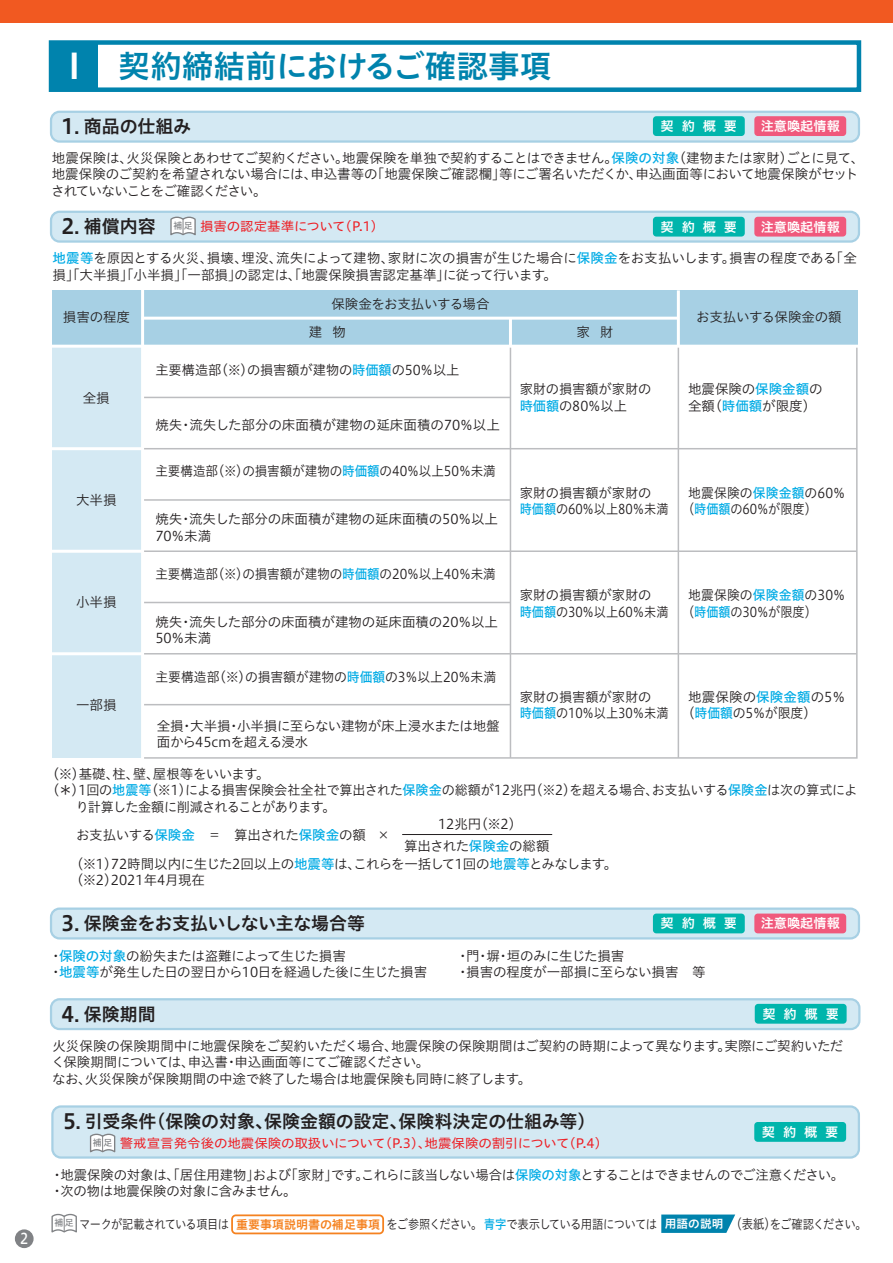
<style>
.page{position:relative;width:893px;height:1263px;background:#fff}
.page>*{position:absolute;margin:0;border:0;box-sizing:border-box;transform-origin:0 0}
.t1{font:31.65px "Hiragino UD Sans Std W6 90 pv RKSJ H";color:#0083ad}
.t2{font:18px "Hiragino UD Sans Std W6 90 pv RKSJ H";letter-spacing:-.005em;color:#231f20}
.t3{font:14.85px "Hiragino UD Sans Std W5 90 pv RKSJ H";color:#fff;scale:.9 1}
.t4{font:13.5px/16.5px "Hiragino UD Sans Std W3 90 pv RKSJ H";letter-spacing:-.01em;color:#231f20}
.t5{font:13.5px/16.5px "Hiragino UD Sans Std W3 90 pv RKSJ H";letter-spacing:-.01em;color:#231f20;scale:.95 1}
.t6{font:13.5px/28.5px "Hiragino UD Sans Std W3 90 pv RKSJ H";letter-spacing:-.03em;color:#231f20}
.t7{font:13.5px "Hiragino UD Sans Std W3 90 pv RKSJ H";letter-spacing:-.01em;color:#231f20;scale:.93 1}
.t8{font:13.5px/16.5px "Hiragino UD Sans Std W3 90 pv RKSJ H";letter-spacing:-.04em;color:#231f20}
.t9{font:13.5px "Hiragino UD Sans Std W3 90 pv RKSJ H";letter-spacing:-.06em;color:#231f20}
.t10{font:13.5px "Hiragino UD Sans Std W3 90 pv RKSJ H";letter-spacing:-.035em;color:#231f20}
.t11{font:13.2px "Hiragino UD Sans Std W6 90 pv RKSJ H";letter-spacing:.3em;color:#fff}
.t12{font:12.9px "Hiragino UD Sans Std W4 90 pv RKSJ H";letter-spacing:-.015em;color:#ee1d23;scale:1.05 1}
.t13{font:12.9px "Hiragino UD Sans Std W3 90 pv RKSJ H";letter-spacing:-.06em;color:#231f20;scale:.87 1}
.t14{font:12.9px "Hiragino UD Sans Std W3 90 pv RKSJ H";letter-spacing:-.08em;color:#231f20;scale:.88 1}
.t15{font:12px "Hiragino UD Sans Std W6 90 pv RKSJ H";color:#f58220}
.s1{font-size:35.1px;color:#fff}
.s2{font-size:21px}
.s3{font-family:"Hiragino UD Sans Std W5 90 pv RKSJ H";color:#00abe5}
.s4{font-size:13.5px}
.s5{font-family:"Hiragino UD Sans Std W6 90 pv RKSJ H";font-size:11.55px;color:#fff}
</style>
<div class="page">
<div style="left:49px;top:40px;width:812px;height:52px;border:4px solid #0083ad"></div>
<div style="left:51px;top:43px;width:46px;height:47px;background:#0083ad"></div>
<div style="left:51px;top:112px;width:808px;height:30px;background:#d4e9f3;border-radius:9px"></div>
<div style="left:50px;top:111px;width:810px;height:32px;border:2px solid #a7d0e4;border-radius:9px"></div>
<div style="left:51px;top:212px;width:808px;height:30px;background:#d4e9f3;border-radius:9px"></div>
<div style="left:50px;top:211px;width:810px;height:32px;border:2px solid #a7d0e4;border-radius:9px"></div>
<div style="left:51px;top:909px;width:808px;height:29px;background:#d4e9f3;border-radius:9px"></div>
<div style="left:50px;top:907px;width:810px;height:32px;border:2px solid #a7d0e4;border-radius:9px"></div>
<div style="left:653px;top:913px;width:92px;height:20px;background:#00b5ac;border-radius:3px"></div>
<div style="left:754px;top:913px;width:92px;height:20px;background:#f0597c;border-radius:3px"></div>
<div style="left:653px;top:217px;width:92px;height:20px;background:#00b5ac;border-radius:3px"></div>
<div style="left:754px;top:217px;width:92px;height:20px;background:#f0597c;border-radius:3px"></div>
<div style="left:653px;top:116px;width:92px;height:20px;background:#00b5ac;border-radius:3px"></div>
<div style="left:754px;top:116px;width:92px;height:20px;background:#f0597c;border-radius:3px"></div>
<svg style="left:170px;top:216px;width:26px;height:20px"></svg>
<div style="left:52px;top:290px;width:805px;height:56px;background:#a7d0e4"></div>
<div style="left:52px;top:346px;width:90px;height:412px;background:#d4e9f3"></div>
<hr style="left:142px;top:317px;width:536px;height:3px;background:#fff">
<hr style="left:52px;top:447px;width:91px;height:3px;background:#fff">
<hr style="left:52px;top:550px;width:91px;height:3px;background:#fff">
<hr style="left:52px;top:652px;width:91px;height:3px;background:#fff">
<svg style="left:144px;top:348px;width:714px;height:411px"></svg>
<hr style="left:141px;top:287px;width:3px;height:473px;background:#fff">
<hr style="left:678px;top:346px;width:1px;height:412px;background:#bcbdc0">
<hr style="left:510px;top:346px;width:1px;height:412px;background:#bcbdc0">
<hr style="left:509px;top:318px;width:3px;height:28px;background:#fff">
<hr style="left:677px;top:290px;width:3px;height:56px;background:#fff">
<hr style="left:402px;top:834px;width:150px;height:1px;background:#231f20">
<hr style="left:52px;top:345px;width:808px;height:3px;background:#fff">
<div style="left:51px;top:999px;width:808px;height:30px;background:#d4e9f3;border-radius:9px"></div>
<div style="left:50px;top:998px;width:810px;height:32px;border:2px solid #a7d0e4;border-radius:9px"></div>
<div style="left:755px;top:1004px;width:92px;height:20px;background:#00b5ac;border-radius:3px"></div>
<div style="left:0;top:0;width:893px;height:22px;background:#f15921"></div>
<div style="left:15px;top:1229px;width:19px;height:19px;background:#808285;border-radius:50%"></div>
<div style="left:231px;top:1214px;width:153px;height:20px;border:2px solid #f58220;border-radius:4px"></div>
<svg style="left:661px;top:1214px;width:74px;height:19px"></svg>
<svg style="left:51px;top:1213px;width:26px;height:20px"></svg>
<div style="left:52px;top:1106px;width:807px;height:51px;background:#d4e9f3;border-radius:9px"></div>
<div style="left:51px;top:1105px;width:809px;height:54px;border:2px solid #a7d0e4;border-radius:9px"></div>
<div style="left:754px;top:1122px;width:92px;height:20px;background:#00b5ac;border-radius:3px"></div>
<svg style="left:89px;top:1133px;width:27px;height:20px"></svg>
<p class="t3" style="left:20px;top:1233px;width:11px">2</p>
<h1 class="t1" style="left:57px;top:54px;width:496px"><span class="s1">Ⅰ</span> 契約締結前におけるご確認事項</h1>
<h2 class="t2" style="left:62px;top:120px;width:131px"><span class="s2">1</span>. 商品の仕組み</h2>
<p class="t4" style="left:51px;top:151px;width:815px">地震保険は、火災保険とあわせてご契約ください。地震保険を単独で契約することはできません。<span class="s3">保険の対象</span>（建物または家財）ごとに見て、地震保険のご契約を希望されない場合には、申込書等の「地震保険ご確認欄」等にご署名いただくか、申込画面等において地震保険がセットされていないことをご確認ください。</p>
<h2 class="t2" style="left:62px;top:220px;width:96px"><span class="s2">2</span>. 補償内容</h2>
<p class="t11" style="left:661px;top:121px;width:78px">契約概要</p>
<p class="t11" style="left:761px;top:121px;width:81px">注意喚起情報</p>
<p class="t12" style="left:173px;top:222px;width:203px"><sup>補足</sup> 損害の認定基準について（P.1）</p>
<p class="t4" style="left:52px;top:252px;width:806px"><span class="s3">地震等</span>を原因とする火災、損壊、埋没、流失によって建物、家財に次の損害が生じた場合に<span class="s3">保険金</span>をお支払いします。損害の程度である「全損」「大半損」「小半損」「一部損」の認定は、「地震保険損害認定基準」に従って行います。</p>
<p class="t11" style="left:661px;top:222px;width:78px">契約概要</p>
<p class="t11" style="left:761px;top:222px;width:81px">注意喚起情報</p>
<p class="t4" style="left:63px;top:311px;width:69px">損害の程度</p>
<p class="t4" style="left:83px;top:392px;width:28px">全損</p>
<p class="t4" style="left:76px;top:493px;width:42px">大半損</p>
<p class="t4" style="left:331px;top:297px;width:160px">保険金をお支払いする場合</p>
<p class="t4" style="left:309px;top:326px;width:39px">建 物</p>
<p class="t4" style="left:576px;top:326px;width:39px">家 財</p>
<p class="t4" style="left:155px;top:363px;width:306px">主要構造部（※）の損害額が建物の<span class="s3">時価額</span>の50％以上</p>
<p class="t4" style="left:155px;top:418px;width:346px">焼失・流失した部分の床面積が建物の延床面積の70％以上</p>
<p class="t7" style="left:155px;top:466px;width:368px">主要構造部（※）の損害額が建物の<span class="s3">時価額</span>の40％以上50％未満</p>
<p class="t4" style="left:155px;top:512px;width:344px">焼失・流失した部分の床面積が建物の延床面積の50％以上<br>70％未満</p>
<p class="t4" style="left:520px;top:383px;width:133px">家財の損害額が家財の<span class="s3">時価額</span>の80％以上</p>
<p class="t4" style="left:520px;top:486px;width:150px">家財の損害額が家財の<br><span class="s3">時価額</span>の60％以上80％未満</p>
<p class="t4" style="left:696px;top:311px;width:147px">お支払いする保険金の額</p>
<p class="t4" style="left:688px;top:383px;width:136px">地震保険の<span class="s3">保険金額</span>の全額（<span class="s3">時価額</span>が限度）</p>
<p class="t5" style="left:682px;top:486px;width:174px;text-indent:6px">地震保険の<span class="s3">保険金額</span>の60％（<span class="s3">時価額</span>の60％が限度）</p>
<p class="t7" style="left:155px;top:569px;width:368px">主要構造部（※）の損害額が建物の<span class="s3">時価額</span>の20％以上40％未満</p>
<p class="t4" style="left:155px;top:615px;width:344px">焼失・流失した部分の床面積が建物の延床面積の20％以上<br>50％未満</p>
<p class="t5" style="left:155px;top:670px;width:360px">主要構造部（※）の損害額が建物の<span class="s3">時価額</span>の3％以上20％未満</p>
<p class="t4" style="left:76px;top:596px;width:42px">小半損</p>
<p class="t4" style="left:520px;top:588px;width:150px">家財の損害額が家財の<br><span class="s3">時価額</span>の30％以上60％未満</p>
<p class="t5" style="left:682px;top:588px;width:174px;text-indent:6px">地震保険の<span class="s3">保険金額</span>の30％（<span class="s3">時価額</span>の30％が限度）</p>
<p class="t4" style="left:76px;top:699px;width:42px">一部損</p>
<p class="t4" style="left:157px;top:719px;width:344px">全損・大半損・小半損に至らない建物が床上浸水または地盤面から45cmを超える浸水</p>
<p class="t4" style="left:520px;top:690px;width:150px">家財の損害額が家財の<br><span class="s3">時価額</span>の10％以上30％未満</p>
<p class="t4" style="left:682px;top:690px;width:165px;text-indent:6px">地震保険の<span class="s3">保険金額</span>の5％（<span class="s3">時価額</span>の5％が限度）</p>
<p class="t10" style="left:52px;top:769px;width:219px">(※)基礎、柱、壁、屋根等をいいます。</p>
<p class="t4" style="left:46px;top:784px;width:813px">（＊）1回の<span class="s3">地震等</span>（※1）による損害保険会社全社で算出された<span class="s3">保険金</span>の総額が12兆円（※2）を超える場合、お支払いする<span class="s3">保険金</span>は次の算式によ</p>
<p class="t9" style="left:76px;top:802px;width:261px">り計算した金額に削減されることがあります。</p>
<p class="t6" style="left:70px;top:823px;width:549px;text-indent:6px">お支払いする<span class="s3">保険金</span>　＝　算出された<span class="s3">保険金</span>の額　×<br>（※1）72時間以内に生じた2回以上の<span class="s3">地震等</span>は、これらを一括して1回の<span class="s3">地震等</span>とみなします。</p>
<p class="t4" style="left:70px;top:874px;width:137px">（※2）2021年4月現在</p>
<p class="t4" style="left:438px;top:818px;width:86px">12兆円（※2）</p>
<p class="t4" style="left:404px;top:839px;width:147px">算出された<span class="s3">保険金</span>の総額</p>
<h2 class="t2" style="left:62px;top:917px;width:305px"><span class="s2">3</span>. 保険金をお支払いしない主な場合等</h2>
<p class="t11" style="left:661px;top:918px;width:78px">契約概要</p>
<p class="t11" style="left:761px;top:918px;width:81px">注意喚起情報</p>
<p class="t8" style="left:49px;top:949px;width:380px">・<span class="s3">保険の対象</span>の紛失または盗難によって生じた損害<br>・<span class="s3">地震等</span>が発生した日の翌日から10日を経過した後に生じた損害</p>
<p class="t4" style="left:456px;top:949px;width:251px">・門・塀・垣のみに生じた損害<br>・損害の程度が一部損に至らない損害　等</p>
<h2 class="t2" style="left:62px;top:1007px;width:96px"><span class="s2">4</span>. 保険期間</h2>
<p class="t11" style="left:762px;top:1009px;width:78px">契約概要</p>
<p class="t4" style="left:51px;top:1039px;width:794px">火災保険の保険期間中に地震保険をご契約いただく場合、地震保険の保険期間はご契約の時期によって異なります。実際にご契約いただく保険期間については、申込書・申込画面等にてご確認ください。<br>なお、火災保険が保険期間の中途で終了した場合は地震保険も同時に終了します。</p>
<h2 class="t2" style="left:63px;top:1114px;width:534px"><span class="s2">5</span>. 引受条件（保険の対象、保険金額の設定、保険料決定の仕組み等）</h2>
<p class="t12" style="left:93px;top:1139px;width:492px"><sup>補足</sup> 警戒宣言発令後の地震保険の取扱いについて（P.3）、地震保険の割引について（P.4）</p>
<p class="t11" style="left:762px;top:1127px;width:78px">契約概要</p>
<p class="t4" style="left:50px;top:1168px;width:795px">・地震保険の対象は、「居住用建物」および「家財」です。これらに該当しない場合は<span class="s3">保険の対象</span>とすることはできませんのでご注意ください。・次の物は地震保険の対象に含みません。</p>
<p class="t15" style="left:236px;top:1219px;width:146px">重要事項説明書の補足事項</p>
<p class="t14" style="left:696px;top:1219px;width:196px"><span class="s4">　　　 （表紙）</span>をご確認ください。</p>
<p class="t13" style="left:54px;top:1219px;width:202px"><sup>補足</sup>マークが記載されている項目は</p>
<p class="t13" style="left:252px;top:1219px;width:543px">　　　　　　　　　　　　をご参照ください。<span class="s3">青字</span>で表示している用語については <span class="s5">用語の説明</span></p>
</div>
